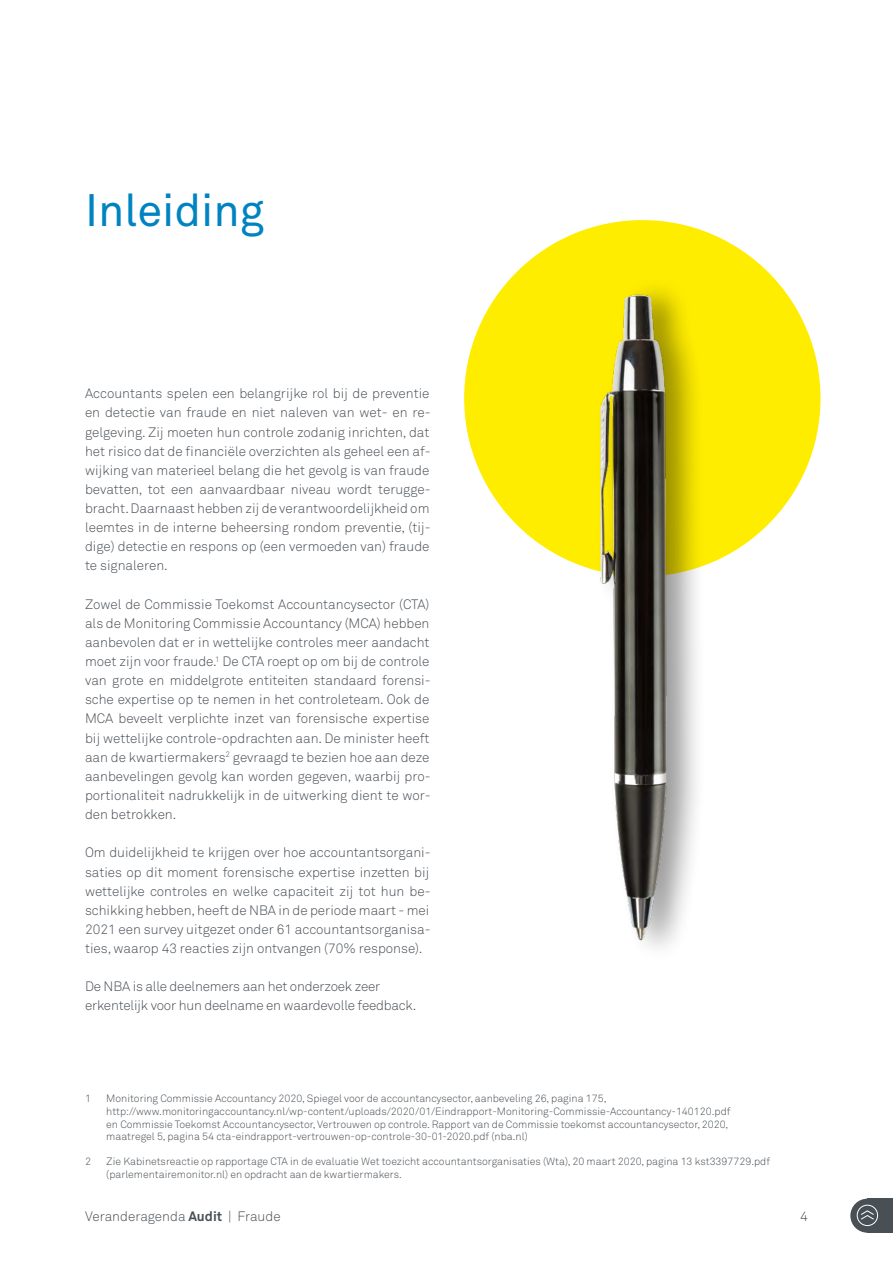
<style>
.page{position:relative;width:893px;height:1263px;background:#fff}
.page>*{position:absolute;margin:0;border:0;box-sizing:border-box;transform-origin:0 0}
.t1{font:45px "Akkurat";color:#0083c1}
.t2{font:300 13.5px/19.2px "Akkurat";color:#484f55;text-align:justify}
.t3{font:300 10.5px/12.6px "Akkurat";color:#484f55}
.s1{font-weight:700}
</style>
<div class="page">
<div style="left:464px;top:220px;width:356px;height:356px;background:#ffed00;border-radius:50%"></div>
<div style="left:594px;top:277px;width:113px;height:688px;background:#000;opacity:.4"></div>
<img style="left:514px;top:283px;width:307px;height:669px">
<div style="left:867px;top:1199px;width:26px;height:34px;background:#484f55"></div>
<div style="left:850px;top:1199px;width:34px;height:34px;background:#484f55;border-radius:50%"></div>
<div style="left:857px;top:1205px;width:21px;height:21px;border:1px solid #fff;border-radius:50%"></div>
<svg style="left:861px;top:1210px;width:13px;height:10px"></svg>
<h1 class="t1" style="left:85px;top:184px;width:181px">Inleiding</h1>
<p class="t2" style="left:85px;top:384px;width:347px">Accountants spelen een belangrijke rol bij de preventie en detectie van fraude en niet naleven van wet- en re&shy;gelgeving. Zij moeten hun controle zodanig inrichten, dat het risico dat de financiële overzichten als geheel een af&shy;wijking van materieel belang die het gevolg is van fraude bevatten, tot een aanvaardbaar niveau wordt terugge&shy;bracht. Daarnaast hebben zij de verantwoordelijkheid om leemtes in de interne beheersing rondom preventie, (tij&shy;dige) detectie en respons op (een vermoeden van) fraude te signaleren.</p>
<p class="t2" style="left:85px;top:594px;width:347px">Zowel de Commissie Toekomst Accountancysector (CTA) als de Monitoring Commissie Accountancy (MCA) hebben aanbevolen dat er in wettelijke controles meer aandacht moet zijn voor fraude.<sup>1</sup> De CTA roept op om bij de controle van grote en middelgrote entiteiten standaard forensi&shy;sche expertise op te nemen in het controleteam. Ook de MCA beveelt verplichte inzet van forensische expertise bij wettelijke controle-opdrachten aan. De minister heeft aan de kwartiermakers<sup>2</sup> gevraagd te bezien hoe aan deze aanbevelingen gevolg kan worden gegeven, waarbij pro&shy;portionaliteit nadrukkelijk in de uitwerking dient te wor&shy;den betrokken.</p>
<p class="t2" style="left:85px;top:843px;width:347px">Om duidelijkheid te krijgen over hoe accountantsorgani&shy;saties op dit moment forensische expertise inzetten bij wettelijke controles en welke capaciteit zij tot hun be&shy;schikking hebben, heeft de NBA in de periode maart - mei 2021 een survey uitgezet onder 61 accountantsorganisa&shy;ties, waarop 43 reacties zijn ontvangen (70% response).</p>
<p class="t2" style="left:85px;top:977px;width:330px">De NBA is alle deelnemers aan het onderzoek zeer erkentelijk voor hun deelname en waardevolle feedback.</p>
<p class="t3" style="left:85px;top:1092px;width:7px">1</p>
<p class="t3" style="left:106px;top:1092px;width:626px">Monitoring Commissie Accountancy 2020, Spiegel voor de accountancysector, aanbeveling 26, pagina 175,<br>http://www. monitoringaccountancy. nl/wp-content/uploads/2020/01/Eindrapport-Monitoring-Commissie-Accountancy-140120. pdf en Commissie Toekomst Accountancysector, Vertrouwen op controle. Rapport van de Commissie toekomst accountancysector, 2020, maatregel 5, pagina 54 cta-eindrapport-vertrouwen-op-controle-30-01-2020. pdf (nba. nl)</p>
<p class="t3" style="left:85px;top:1155px;width:7px">2</p>
<p class="t3" style="left:106px;top:1155px;width:665px">Zie Kabinetsreactie op rapportage CTA in de evaluatie Wet toezicht accountantsorganisaties (Wta), 20 maart 2020, pagina 13 kst3397729. pdf (parlementairemonitor. nl) en opdracht aan de kwartiermakers.</p>
<p class="t2" style="left:85px;top:1206px;width:197px">Veranderagenda <span class="s1">Audit</span> | Fraude</p>
<p class="t2" style="left:800px;top:1206px;width:9px">4</p>
</div>
